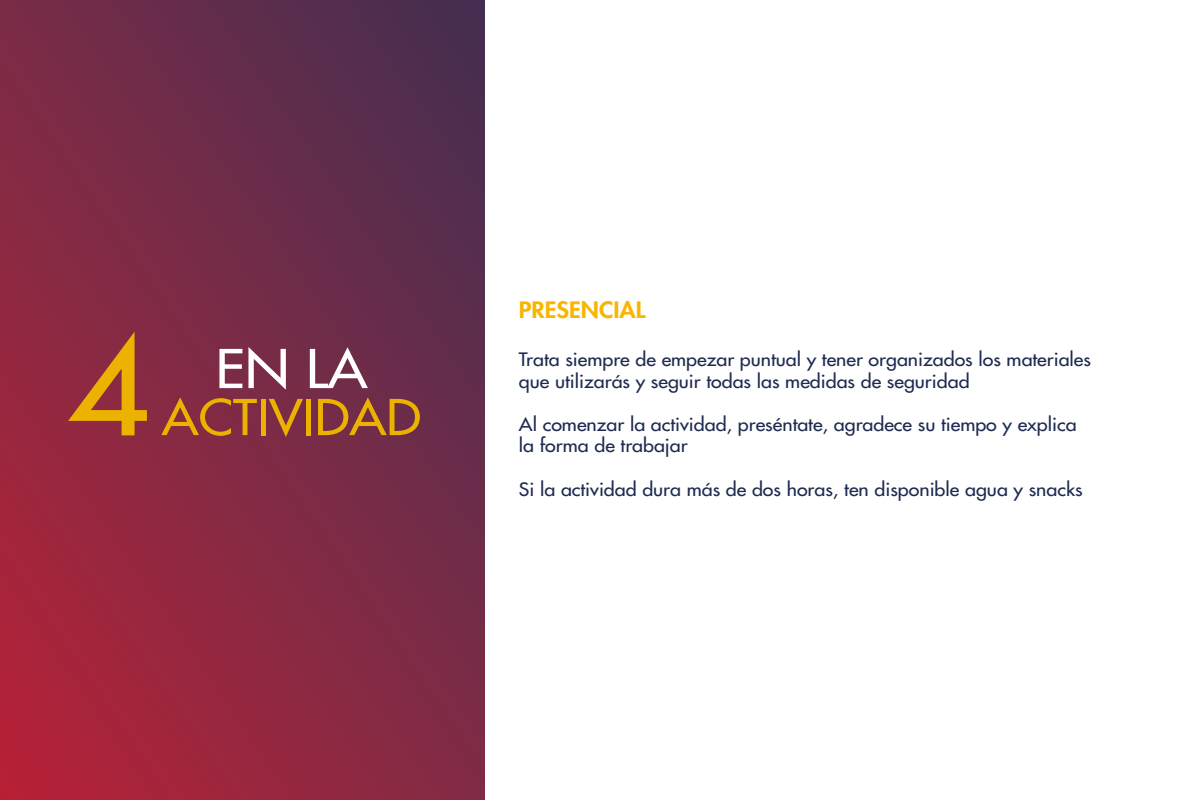
<style>
.page{position:relative;width:1200px;height:800px;background:#fff}
.page>*{position:absolute;margin:0;border:0;box-sizing:border-box;transform-origin:0 0}
.t1{font:500 132px "Futura Std";color:#ebb300;scale:1.09 1}
.t2{font:500 52px "Futura Std";color:#fff;scale:1.09 1}
.t3{font:500 48px "Futura Std";color:#ebb300;scale:1.09 1}
.t4{font:800 22px "Futura Std";color:#fab500;scale:1.09 1}
.t5{font:500 18px/21.6px "Futura Std";color:#1e2b50;scale:1.09 1}
</style>
<div class="page">
<svg style="left:0;top:0;width:484px;height:800px;background:#7d2a45"></svg>
<h1 class="t1" style="left:67px;top:304px;width:78px">4</h1>
<h2 class="t2" style="left:215px;top:336px;width:141px">EN LA</h2>
<h3 class="t3" style="left:162px;top:387px;width:239px">ACTIVIDAD</h3>
<p class="t4" style="left:519px;top:296px;width:118px">PRESENCIAL</p>
<p class="t5" style="left:519px;top:349px;width:526px">Trata siempre de empezar puntual y tener organizados los materiales que utilizarás y seguir todas las medidas de seguridad</p>
<p class="t5" style="left:519px;top:413px;width:513px">Al comenzar la actividad, preséntate, agradece su tiempo y explica la forma de trabajar</p>
<p class="t5" style="left:519px;top:478px;width:519px">Si la actividad dura más de dos horas, ten disponible agua y snacks</p>
</div>
